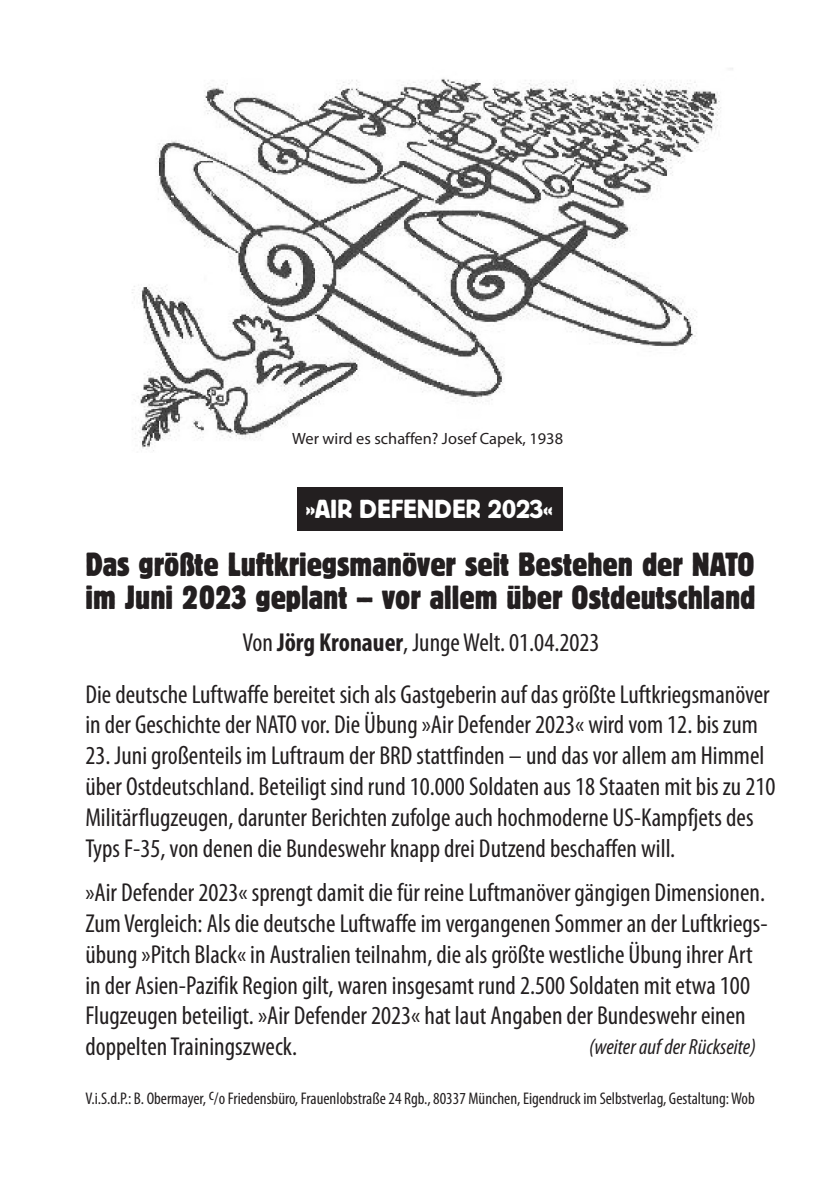
<style>
.page{position:relative;width:840px;height:1191px;background:#fff}
.page>*{position:absolute;margin:0;border:0;box-sizing:border-box;transform-origin:0 0}
.t1{font:condensed 33.2px/32.8px "Block BE";color:#231f20}
.t2{font:condensed 26px/30.8px "Myriad Pro";color:#231f20}
.t3{font:26px "Block Berthold";letter-spacing:.02em;color:#fff}
.t4{font:italic condensed 22px "Myriad Pro";color:#231f20}
.t5{font:condensed 17px "Myriad Pro";color:#231f20}
.t6{font:16.4px "Myriad Pro";color:#231f20}
.s1{font-weight:700}
</style>
<div class="page">
<div style="left:296px;top:488px;width:266px;height:43px;background:#231f20"></div>
<img style="left:132px;top:68px;width:601px;height:383px">
<p class="t6" style="left:292px;top:432px;width:272px">Wer wird es schaffen? Josef Capek, 1938</p>
<p class="t3" style="left:306px;top:500px;width:248px">»AIR DEFENDER 2023«</p>
<p class="t1" style="left:85px;top:549px;width:671px">Das größte Luftkriegsmanöver seit Bestehen der NATO im Juni 2023 geplant – vor allem über Ostdeutschland</p>
<p class="t2" style="left:242px;top:629px;width:358px">Von <span class="s1">Jörg Kronauer</span>, Junge Welt. 01.04.2023</p>
<p class="t2" style="left:85px;top:680px;width:685px">Die deutsche Luftwaffe bereitet sich als Gastgeberin auf das größte Luftkriegsmanöver in der Geschichte der NATO vor. Die Übung »Air Defender 2023« wird vom 12. bis zum</p>
<p class="t2" style="left:85px;top:742px;width:691px">23. Juni großenteils im Luftraum der BRD stattfinden – und das vor allem am Himmel über Ostdeutschland. Beteiligt sind rund 10.000 Soldaten aus 18 Staaten mit bis zu 210<br>Militärflugzeugen, darunter Berichten zufolge auch hochmoderne US-Kampfjets des Typs F-35, von denen die Bundeswehr knapp drei Dutzend beschaffen will.</p>
<p class="t2" style="left:85px;top:879px;width:683px">»Air Defender 2023« sprengt damit die für reine Luftmanöver gängigen Dimensionen.<br>Zum Vergleich: Als die deutsche Luftwaffe im vergangenen Sommer an der Luftkriegs&shy;übung »Pitch Black« in Australien teilnahm, die als größte westliche Übung ihrer Art in der Asien-Pazifik Region gilt, waren insgesamt rund 2.500 Soldaten mit etwa 100<br>Flugzeugen beteiligt. »Air Defender 2023« hat laut Angaben der Bundeswehr einen doppelten Trainingszweck.</p>
<p class="t4" style="left:588px;top:1037px;width:168px">(weiter auf der Rückseite)</p>
<p class="t5" style="left:85px;top:1091px;width:670px">V.i.S.d.P.: B. Obermayer, c/o Friedensbüro, Frauenlobstraße 24 Rgb., 80337 München, Eigendruck im Selbstverlag, Gestaltung: Wob</p>
</div>
